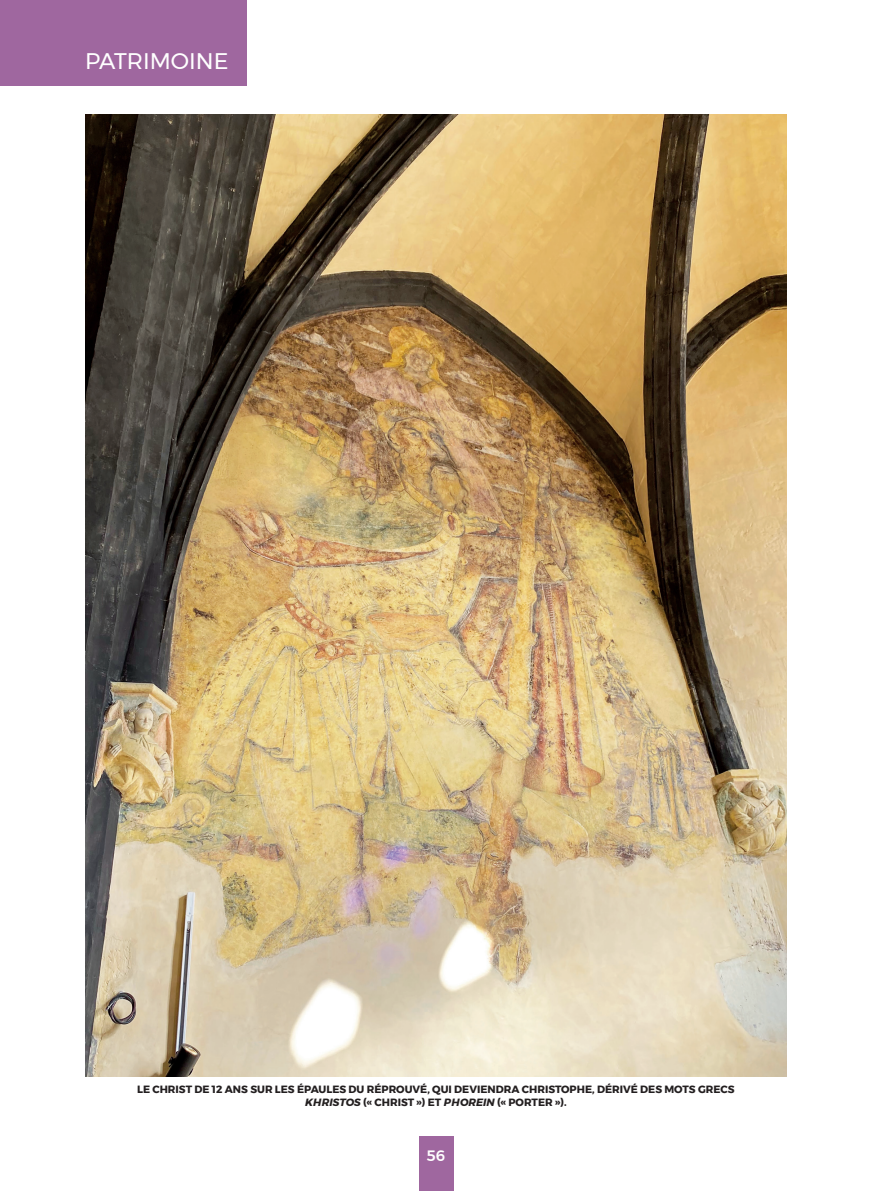
<style>
.page{position:relative;width:893px;height:1191px;background:#fff}
.page>*{position:absolute;margin:0;border:0;box-sizing:border-box;transform-origin:0 0}
.t1{font:22.5px "Montserrat";color:#fff}
.t2{font:500 15px "Montserrat";color:#fff}
.t3{font:700 10.5px "Montserrat";color:#231f20}
.s1{font-style:italic}
</style>
<div class="page">
<div style="left:419px;top:1137px;width:34px;height:54px;background:#9f679f"></div>
<img style="left:85px;top:115px;width:702px;height:961px">
<div style="left:0;top:0;width:247px;height:85px;background:#9f679f"></div>
<p class="t1" style="left:85px;top:43px;width:145px">PATRIMOINE</p>
<p class="t3" style="left:137px;top:1081px;width:599px">LE CHRIST DE 12 ANS SUR LES ÉPAULES DU RÉPROUVÉ, QUI DEVIENDRA CHRISTOPHE, DÉRIVÉ DES MOTS GRECS</p>
<p class="t3" style="left:305px;top:1093px;width:263px"><span class="s1">KHRISTOS</span> (« CHRIST ») ET <span class="s1">PHOREIN</span> (« PORTER »).</p>
<p class="t2" style="left:426px;top:1143px;width:20px">56</p>
</div>
